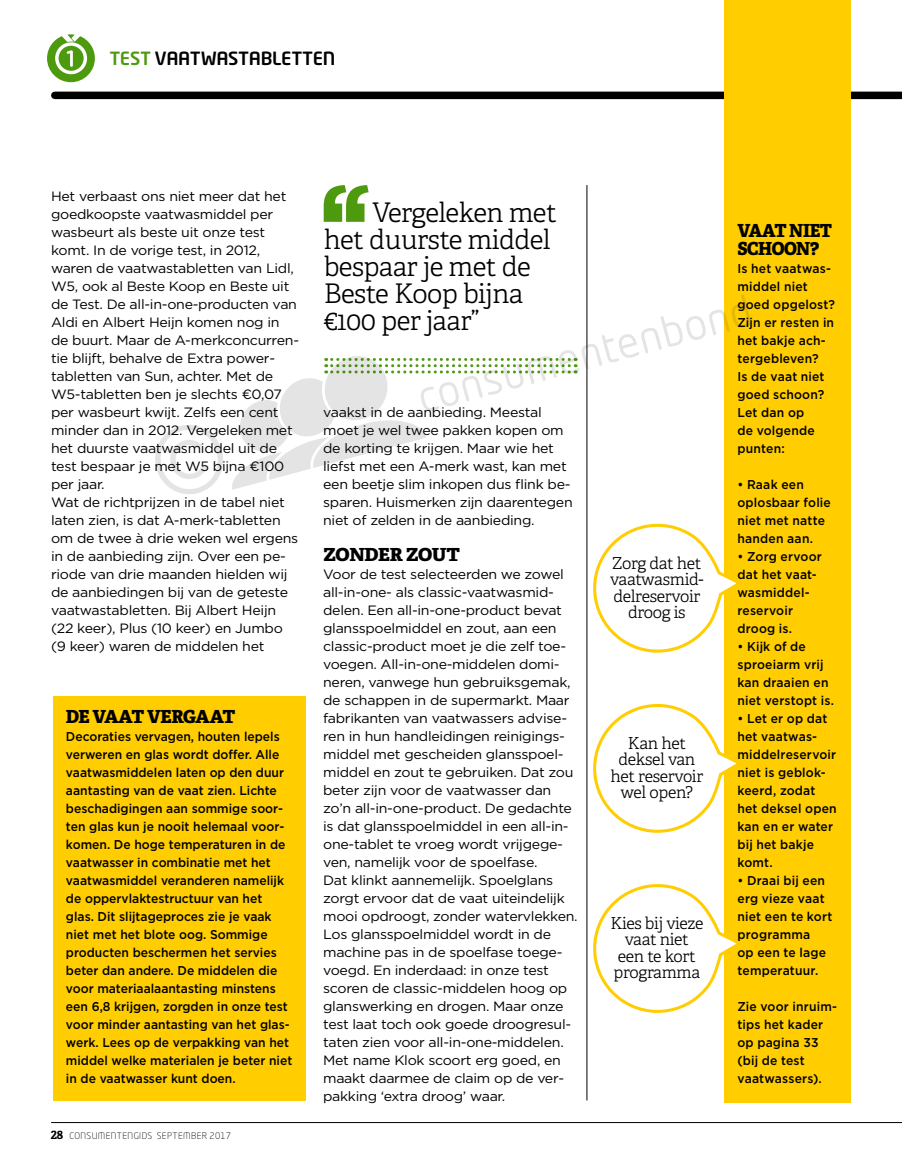
<style>
.page{position:relative;width:902px;height:1166px;background:#fff}
.page>*{position:absolute;margin:0;border:0;box-sizing:border-box;transform-origin:0 0}
.t1{font:300 27px/27px "Adelle";letter-spacing:-.02em;color:#000}
.t2{font:500 18px "Neo Tech";letter-spacing:-.01em;color:#000}
.t3{font:800 18px/18px "Adelle";letter-spacing:-.025em;color:#000;scale:.95 1}
.t4{font:800 18px "Adelle";letter-spacing:-.025em;color:#000}
.t5{font:800 18px "Adelle";letter-spacing:-.025em;color:#000;scale:1.05 1}
.t6{font:300 16.5px/16.5px "Adelle";letter-spacing:-.02em;color:#000;text-align:center}
.t7{font:13.5px/18px "Gotham";letter-spacing:-.02em;color:#000;scale:1.05 1}
.t8{font:500 12.75px/18px "Gotham";color:#000;scale:.95 1}
.t9{font:300 9px "Neo Tech Std";letter-spacing:.045em;color:#000}
.s1{color:#4e9a0f}
.s2{font-family:"Adelle";font-weight:700;font-size:12px}
</style>
<div class="page">
<hr style="left:51px;top:1121px;width:850px;height:1px;background:#000">
<div style="left:55px;top:92px;width:846px;height:7px;background:#000"></div>
<svg style="left:323px;top:185px;width:45px;height:37px"></svg>
<div style="left:724px;top:0;width:126px;height:1101px;background:#ffcd00"></div>
<hr style="left:586px;top:185px;width:1px;height:915px;background:#000">
<svg style="left:47px;top:34px;width:48px;height:48px"></svg>
<svg style="left:586px;top:512px;width:150px;height:151px"></svg>
<svg style="left:586px;top:692px;width:150px;height:151px"></svg>
<svg style="left:586px;top:872px;width:150px;height:151px"></svg>
<div style="left:53px;top:696px;width:252px;height:404px;background:#ffcd00"></div>
<svg style="left:232px;top:294px;width:519px;height:207px"></svg>
<h2 class="t2" style="left:110px;top:47px;width:227px"><span class="s1">TEST</span> VAATWASTABLETTEN</h2>
<p class="t7" style="left:51px;top:186px;width:238px">Het verbaast ons niet meer dat het goedkoopste vaatwasmiddel per wasbeurt als beste uit onze test komt. In de vorige test, in 2012, waren de vaatwastabletten van Lidl,<br>W5, ook al Beste Koop en Beste uit de Test. De all-in-one-producten van<br>Aldi en Albert Heijn komen nog in de buurt. Maar de A-merkconcurren&shy;tie blijft, behalve de Extra power&shy;tabletten van Sun, achter. Met de<br>W5-tabletten ben je slechts €0,07 per wasbeurt kwijt. Zelfs een cent minder dan in 2012. Vergeleken met het duurste vaatwasmiddel uit de test bespaar je met W5 bijna €100 per jaar.<br>Wat de richtprijzen in de tabel niet laten zien, is dat A-merk-tabletten om de twee à drie weken wel ergens in de aanbieding zijn. Over een pe&shy;riode van drie maanden hielden wij de aanbiedingen bij van de geteste vaatwastabletten. Bij Albert Heijn (22 keer), Plus (10 keer) en Jumbo (9 keer) waren de middelen het</p>
<h2 class="t4" style="left:66px;top:704px;width:171px">DE VAAT VERGAAT</h2>
<p class="t8" style="left:66px;top:726px;width:240px">Decoraties vervagen, houten lepels verweren en glas wordt doffer. Alle vaatwasmiddelen laten op den duur aantasting van de vaat zien. Lichte beschadigingen aan sommige soor&shy;ten glas kun je nooit helemaal voor&shy;komen. De hoge temperaturen in de vaatwasser in combinatie met het vaatwasmiddel veranderen namelijk de oppervlaktestructuur van het glas. Dit slijtageproces zie je vaak niet met het blote oog. Sommige producten beschermen het servies beter dan andere. De middelen die voor materiaalaantasting minstens een 6,8 krijgen, zorgden in onze test voor minder aantasting van het glas&shy;werk. Lees op de verpakking van het middel welke materialen je beter niet in de vaatwasser kunt doen.</p>
<p class="t9" style="left:51px;top:1130px;width:182px"><span class="s2">28</span> CONSUMENTENGIDS SEPTEMBER 2017</p>
<h1 class="t1" style="left:323px;top:199px;width:234px;text-indent:49px">Vergeleken met het duurste middel bespaar je met de<br>Beste Koop bijna €100 per jaar”</h1>
<p class="t7" style="left:323px;top:402px;width:239px">vaakst in de aanbieding. Meestal moet je wel twee pakken kopen om de korting te krijgen. Maar wie het liefst met een A-merk wast, kan met een beetje slim inkopen dus flink be&shy;sparen. Huismerken zijn daarentegen niet of zelden in de aanbieding.</p>
<h2 class="t5" style="left:323px;top:542px;width:132px">ZONDER ZOUT</h2>
<p class="t7" style="left:323px;top:564px;width:244px">Voor de test selecteerden we zowel all-in-one- als classic-vaatwasmid&shy;delen. Een all-in-one-product bevat glansspoelmiddel en zout, aan een classic-product moet je die zelf toe&shy;voegen. All-in-one-middelen domi&shy;neren, vanwege hun gebruiksgemak, de schappen in de supermarkt. Maar fabrikanten van vaatwassers advise&shy;ren in hun handleidingen reinigings&shy;middel met gescheiden glansspoel&shy;middel en zout te gebruiken. Dat zou beter zijn voor de vaatwasser dan zo’n all-in-one-product. De gedachte is dat glansspoelmiddel in een all-in&shy;one-tablet te vroeg wordt vrijgege&shy;ven, namelijk voor de spoelfase.<br>Dat klinkt aannemelijk. Spoelglans zorgt ervoor dat de vaat uiteindelijk mooi opdroogt, zonder watervlekken.<br>Los glansspoelmiddel wordt in de machine pas in de spoelfase toege&shy;voegd. En inderdaad: in onze test scoren de classic-middelen hoog op glanswerking en drogen. Maar onze test laat toch ook goede droogresul&shy;taten zien voor all-in-one-middelen.<br>Met name Klok scoort erg goed, en maakt daarmee de claim op de ver&shy;pakking ‘extra droog’ waar.</p>
<p class="t6" style="left:610px;top:554px;width:95px">Zorg dat het vaatwasmid&shy;delreservoir droog is</p>
<p class="t6" style="left:610px;top:734px;width:94px">Kan het deksel van het reservoir wel open?</p>
<p class="t6" style="left:610px;top:914px;width:94px">Kies bij vieze vaat niet een te kort programma</p>
<h2 class="t3" style="left:737px;top:221px;width:101px">VAAT NIET<br>SCHOON?</h2>
<p class="t8" style="left:737px;top:259px;width:104px">Is het vaatwas&shy;middel niet goed opgelost?<br>Zijn er resten in het bakje ach&shy;tergebleven?<br>Is de vaat niet goed schoon?<br>Let dan op<br>de volgende punten:</p>
<p class="t8" style="left:737px;top:475px;width:100px">• Raak een oplosbaar folie niet met natte handen aan.</p>
<p class="t8" style="left:737px;top:547px;width:90px">• Zorg ervoor dat het vaat&shy;wasmiddel&shy;reservoir droog is.</p>
<p class="t8" style="left:737px;top:637px;width:103px">• Kijk of de sproeiarm vrij kan draaien en niet verstopt is.</p>
<p class="t8" style="left:737px;top:709px;width:106px">• Let er op dat het vaatwas&shy;middelreservoir niet is geblok&shy;keerd, zodat het deksel open kan en er water bij het bakje komt.</p>
<p class="t8" style="left:737px;top:871px;width:101px">• Draai bij een erg vieze vaat niet een te kort programma<br>op een te lage temperatuur.</p>
<p class="t8" style="left:737px;top:997px;width:106px">Zie voor inruim&shy;tips het kader op pagina 33 (bij de test vaatwassers).</p>
</div>
